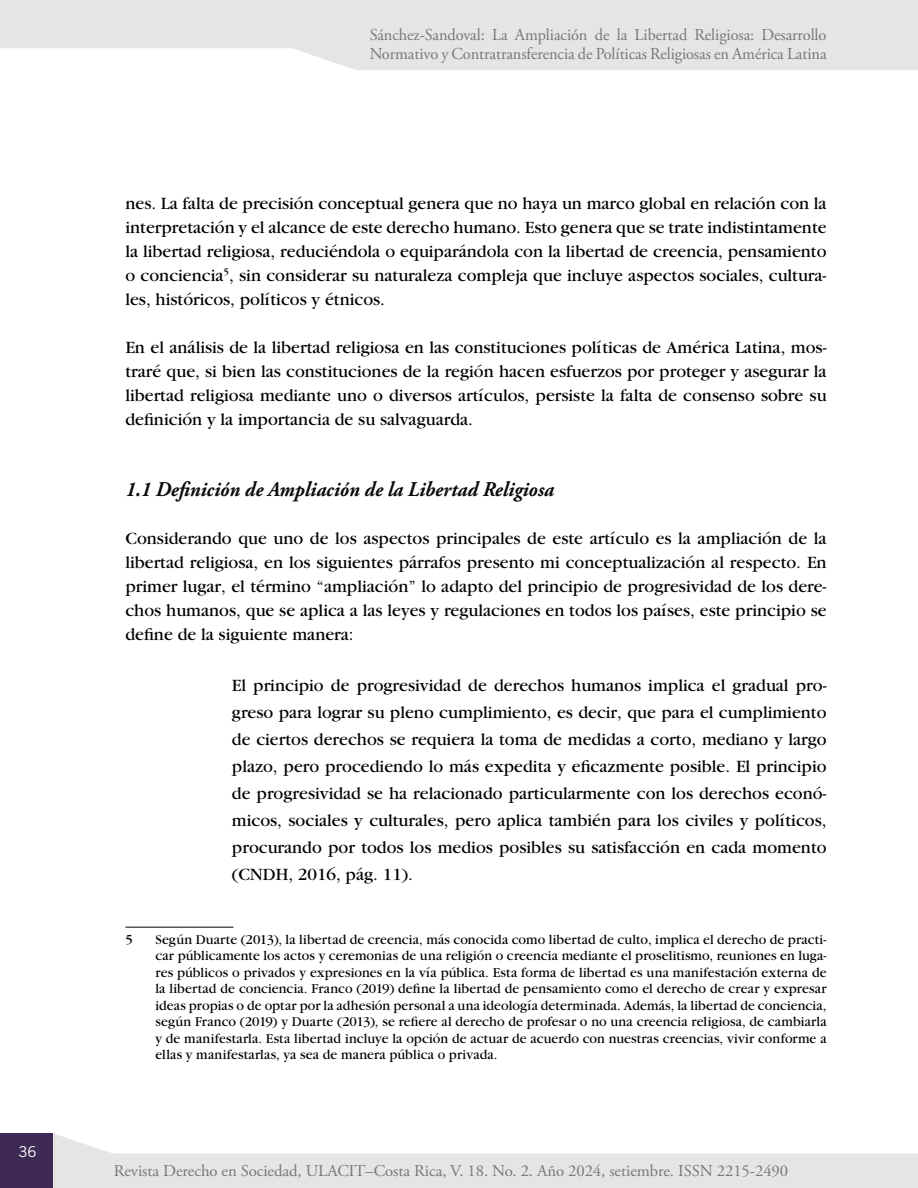
<style>
.page{position:relative;width:918px;height:1188px;background:#fff}
.page>*{position:absolute;margin:0;border:0;box-sizing:border-box;transform-origin:0 0}
.t1{font:italic 700 21px "Adobe Garamond Pro";color:#0b0a0b;scale:.94 1}
.t2{font:18px/24px "Garamond";color:#000;text-align:justify}
.t3{font:16.65px/19.6px "Adobe Garamond Pro";letter-spacing:-.005em;color:#757779}
.t4{font:16.5px "Adobe Garamond Pro";letter-spacing:-.005em;color:#757779}
.t5{font:15px "Trade Gothic LT Std";color:#fff}
.t6{font:14.25px/16.5px "Garamond";letter-spacing:.01em;color:#000;text-align:justify}
</style>
<div class="page">
<svg style="left:0;top:0;width:918px;height:70px;background:#e6e7e8"></svg>
<svg style="left:0;top:1133px;width:918px;height:55px;fill:#e4e5e6"></svg>
<div style="left:0;top:1134px;width:53px;height:54px;background:#3f2a55"></div>
<hr style="left:125px;top:927px;width:108px;height:1px;background:#000">
<p class="t5" style="left:18px;top:1143px;width:20px">36</p>
<p class="t3" style="left:370px;top:25px;width:458px">Sánchez-Sandoval: La Ampliación de la Libertad Religiosa: Desarrollo<br>Normativo y Contratransferencia de Políticas Religiosas en América Latina</p>
<p class="t2" style="left:125px;top:191px;width:703px">nes. La falta de precisión conceptual genera que no haya un marco global en relación con la interpretación y el alcance de este derecho humano. Esto genera que se trate indistintamente la libertad religiosa, reduciéndola o equiparándola con la libertad de creencia, pensamiento o conciencia<sup>5</sup>, sin considerar su naturaleza compleja que incluye aspectos sociales, cultura&shy;les, históricos, políticos y étnicos.</p>
<p class="t2" style="left:125px;top:335px;width:703px">En el análisis de la libertad religiosa en las constituciones políticas de América Latina, mos&shy;traré que, si bien las constituciones de la región hacen esfuerzos por proteger y asegurar la libertad religiosa mediante uno o diversos artículos, persiste la falta de consenso sobre su definición y la importancia de su salvaguarda.</p>
<p class="t1" style="left:125px;top:477px;width:458px">1.1 Definición de Ampliación de la Libertad Religiosa</p>
<p class="t2" style="left:125px;top:526px;width:703px">Considerando que uno de los aspectos principales de este artículo es la ampliación de la libertad religiosa, en los siguientes párrafos presento mi conceptualización al respecto. En primer lugar, el término “ampliación” lo adapto del principio de progresividad de los dere&shy;chos humanos, que se aplica a las leyes y regulaciones en todos los países, este principio se define de la siguiente manera:</p>
<p class="t2" style="left:232px;top:671px;width:596px;line-height:27px">El principio de progresividad de derechos humanos implica el gradual pro&shy;greso para lograr su pleno cumplimiento, es decir, que para el cumplimiento de ciertos derechos se requiera la toma de medidas a corto, mediano y largo plazo, pero procediendo lo más expedita y eficazmente posible. El principio de progresividad se ha relacionado particularmente con los derechos econó&shy;micos, sociales y culturales, pero aplica también para los civiles y políticos, procurando por todos los medios posibles su satisfacción en cada momento (CNDH, 2016, pág. 11).</p>
<p class="t6" style="left:125px;top:931px;width:9px">5</p>
<p class="t6" style="left:155px;top:931px;width:673px">Según Duarte (2013), la libertad de creencia, más conocida como libertad de culto, implica el derecho de practi&shy;car públicamente los actos y ceremonias de una religión o creencia mediante el proselitismo, reuniones en luga&shy;res públicos o privados y expresiones en la vía pública. Esta forma de libertad es una manifestación externa de la libertad de conciencia. Franco (2019) define la libertad de pensamiento como el derecho de crear y expresar ideas propias o de optar por la adhesión personal a una ideología determinada. Además, la libertad de conciencia, según Franco (2019) y Duarte (2013), se refiere al derecho de profesar o no una creencia religiosa, de cambiarla y de manifestarla. Esta libertad incluye la opción de actuar de acuerdo con nuestras creencias, vivir conforme a ellas y manifestarlas, ya sea de manera pública o privada.</p>
<p class="t4" style="left:114px;top:1161px;width:676px">Revista Derecho en Sociedad, ULACIT–Costa Rica, V. 18. No. 2. Año 2024, setiembre. ISSN 2215-2490</p>
</div>
